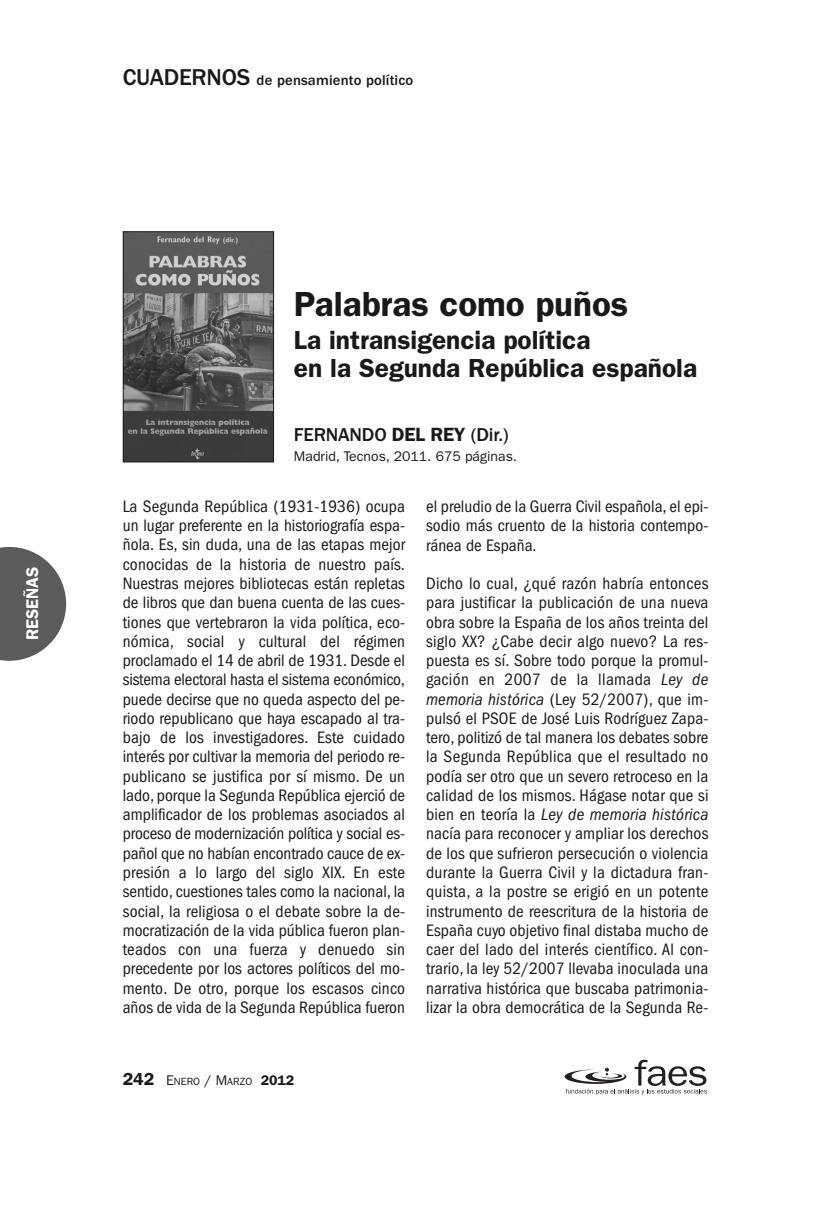
<style>
.page{position:relative;width:832px;height:1207px;background:#fff}
.page>*{position:absolute;margin:0;border:0;box-sizing:border-box;transform-origin:0 0}
.t1{font:600 35px "Franklin Gothic";color:#191919}
.t2{font:600 26.25px/28px "Franklin Gothic";color:#191919}
.t3{font:500 19.25px "Franklin Gothic";letter-spacing:-.01em;color:#191919}
.t4{font:condensed 17.15px/19.2px "Franklin Gothic";color:#191919;text-align:justify}
.t5{font:600 16.97px "Franklin Gothic";color:#fff}
.t6{font:500 14.7px "Franklin Gothic";letter-spacing:.01em;color:#191919}
.t7{font:14px "Franklin Gothic";color:#191919}
.t8{font:10.5px "Franklin Gothic";color:#191919}
.s1{font-size:23.62px}
.s2{font-weight:600}
.s3{font-style:italic}
.s4{font-weight:600;font-size:17.5px}
.s5{font-size:14px}
.s6{font-weight:600;font-size:14px}
</style>
<div class="page">
<svg style="left:0;top:547px;width:66px;height:113px"></svg>
<svg style="left:564px;top:1059px;width:143px;height:35px"></svg>
<img style="left:125px;top:233px;width:147px;height:227px">
<div style="left:123px;top:231px;width:151px;height:231px;border:1px solid #191919"></div>
<p class="t5" style="left:27px;top:640px;width:75px;rotate:-90deg">RESEÑAS</p>
<p class="t6" style="left:123px;top:75px;width:292px"><span class="s1">CUADERNOS</span> de pensamiento político</p>
<h1 class="t1" style="left:294px;top:292px;width:336px">Palabras como puños</h1>
<h2 class="t2" style="left:294px;top:328px;width:405px">La intransigencia política<br>en la Segunda República española</h2>
<p class="t3" style="left:294px;top:428px;width:216px">FERNANDO <span class="s2">DEL REY</span> (Dir.)</p>
<p class="t7" style="left:294px;top:451px;width:225px">Madrid, Tecnos, 2011. 675 páginas.</p>
<p class="t4" style="left:123px;top:498px;width:284px">La Segunda República (1931-1936) ocupa un lugar preferente en la historiografía espa&shy;ñola. Es, sin duda, una de las etapas mejor conocidas de la historia de nuestro país.<br>Nuestras mejores bibliotecas están repletas de libros que dan buena cuenta de las cues&shy;tiones que vertebraron la vida política, eco&shy;nómica, social y cultural del régimen proclamado el 14 de abril de 1931. Desde el sistema electoral hasta el sistema económico, puede decirse que no queda aspecto del pe&shy;riodo republicano que haya escapado al tra&shy;bajo de los investigadores. Este cuidado interés por cultivar la memoria del periodo re&shy;publicano se justifica por sí mismo. De un lado, porque la Segunda República ejerció de amplificador de los problemas asociados al proceso de modernización política y social es&shy;pañol que no habían encontrado cauce de ex&shy;presión a lo largo del siglo XIX. En este sentido, cuestiones tales como la nacional, la social, la religiosa o el debate sobre la de&shy;mocratización de la vida pública fueron plan&shy;teados con una fuerza y denuedo sin precedente por los actores políticos del mo&shy;mento. De otro, porque los escasos cinco años de vida de la Segunda República fueron</p>
<p class="t4" style="left:426px;top:498px;width:284px">el preludio de la Guerra Civil española, el epi&shy;sodio más cruento de la historia contempo&shy;ránea de España.</p>
<p class="t4" style="left:426px;top:575px;width:284px">Dicho lo cual, ¿qué razón habría entonces para justificar la publicación de una nueva obra sobre la España de los años treinta del siglo XX? ¿Cabe decir algo nuevo? La res&shy;puesta es sí. Sobre todo porque la promul&shy;gación en 2007 de la llamada <span class="s3">Ley de memoria histórica</span> (Ley 52/2007), que im&shy;pulsó el PSOE de José Luis Rodríguez Zapa&shy;tero, politizó de tal manera los debates sobre la Segunda República que el resultado no podía ser otro que un severo retroceso en la calidad de los mismos. Hágase notar que si bien en teoría la <span class="s3">Ley de memoria histórica </span>nacía para reconocer y ampliar los derechos de los que sufrieron persecución o violencia durante la Guerra Civil y la dictadura fran&shy;quista, a la postre se erigió en un potente instrumento de reescritura de la historia de España cuyo objetivo final distaba mucho de caer del lado del interés científico. Al con&shy;trario, la ley 52/2007 llevaba inoculada una narrativa histórica que buscaba patrimonia&shy;lizar la obra democrática de la Segunda Re-</p>
<p class="t8" style="left:123px;top:1077px;width:173px"><span class="s4">242</span> <span class="s5">E</span>NERO <span class="s5">/ M</span>ARZO <span class="s6">2012</span></p>
</div>
